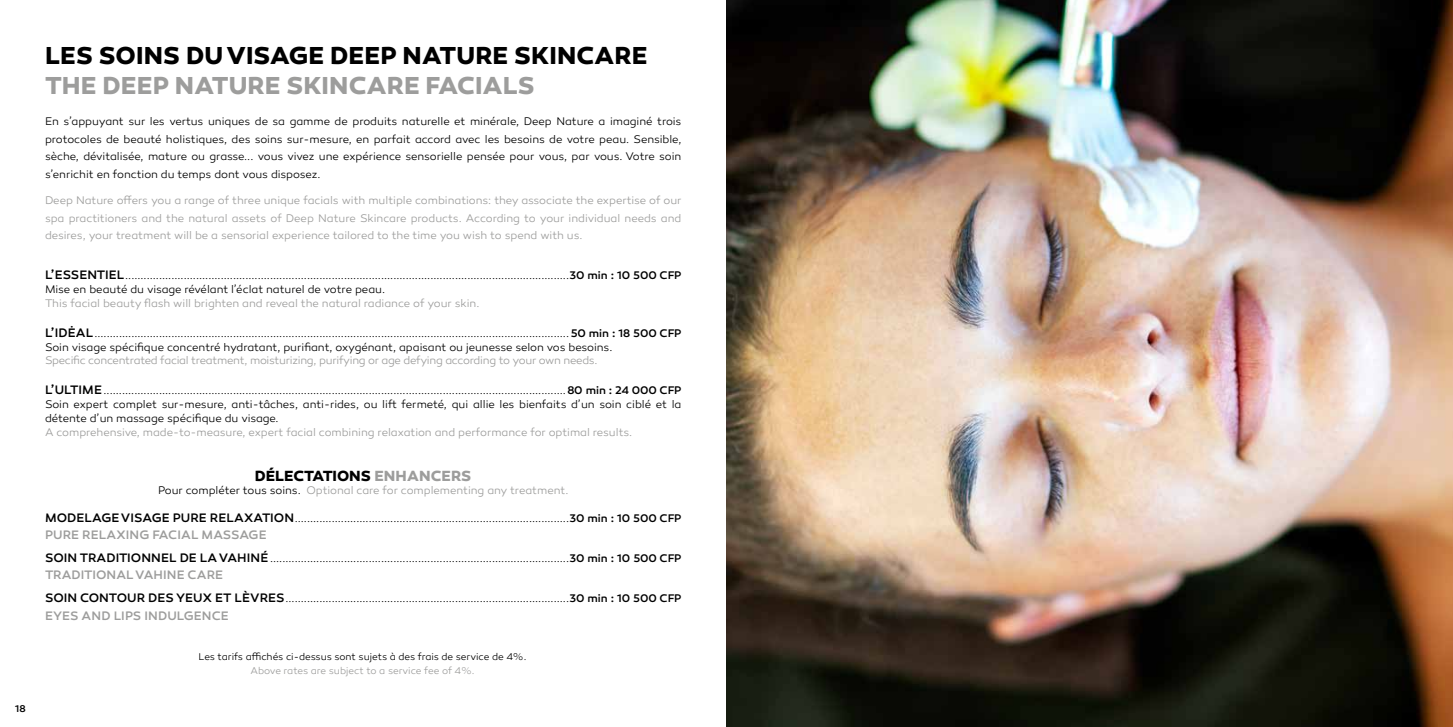
<style>
.page{position:relative;width:1453px;height:727px;background:#fff}
.page>*{position:absolute;margin:0;border:0;box-sizing:border-box;transform-origin:0 0}
.t1{font:700 25px "Canaro";letter-spacing:.005em;color:#000}
.t2{font:700 25px "Canaro";letter-spacing:.01em;color:#9d9d9c}
.t3{font:700 15px "Canaro";letter-spacing:-.005em;color:#000}
.t4{font:500 12.5px "Canaro";letter-spacing:.01em;color:#9d9d9c}
.t5{font:300 11.25px/13.8px "Canaro";letter-spacing:-.005em;color:#000;text-align:justify}
.t6{font:300 11.25px/17.5px "Canaro";letter-spacing:-.005em;color:#9d9d9c;text-align:justify}
.t7{font:300 11.25px "Canaro";letter-spacing:-.025em;color:#9d9d9c}
.t8{font:300 10px "Canaro";letter-spacing:-.005em;color:#000}
.t9{font:300 10px "Canaro";color:#9d9d9c}
.t10{font:500 10px "Canaro";color:#000}
.s1{font-weight:500;font-size:12.5px}
.s2{font-weight:500}
.s3{color:#9d9d9c}
.s4{color:#000}
</style>
<div class="page">
<img style="left:726px;top:0;width:727px;height:726px">
<p class="t10" style="left:15px;top:702px;width:12px">18</p>
<h1 class="t1" style="left:45px;top:40px;width:604px">LES SOINS DU VISAGE DEEP NATURE SKINCARE</h1>
<h1 class="t2" style="left:45px;top:70px;width:491px">THE DEEP NATURE SKINCARE FACIALS</h1>
<p class="t5" style="left:45px;top:113px;width:638px;line-height:17.5px">En s’appuyant sur les vertus uniques de sa gamme de produits naturelle et minérale, Deep Nature a imaginé trois protocoles de beauté holistiques, des soins sur-mesure, en parfait accord avec les besoins de votre peau. Sensible, sèche, dévitalisée, mature ou grasse... vous vivez une expérience sensorielle pensée pour vous, par vous. Votre soin s’enrichit en fonction du temps dont vous disposez.</p>
<p class="t6" style="left:45px;top:192px;width:638px">Deep Nature offers you a range of three unique facials with multiple combinations: they associate the expertise of our spa practitioners and the natural assets of Deep Nature Skincare products. According to your individual needs and desires, your treatment will be a sensorial experience tailored to the time you wish to spend with us.</p>
<p class="t5" style="left:45px;top:268px;width:638px"><span class="s1">L’ESSENTIEL</span>................................................................................................................................................<span class="s2">30 min : 10 500 CFP<br></span>Mise en beauté du visage révélant l’éclat naturel de votre peau.</p>
<p class="t6" style="left:45px;top:294px;width:436px">This facial beauty flash will brighten and reveal the natural radiance of your skin.</p>
<p class="t5" style="left:45px;top:326px;width:638px"><span class="s1">L’IDĖAL</span>..........................................................................................................................................................<span class="s2">50 min : 18 500 CFP<br></span>Soin visage spécifique concentré hydratant, purifiant, oxygénant, apaisant ou jeunesse selon vos besoins.</p>
<p class="t7" style="left:45px;top:354px;width:554px">Specific concentrated facial treatment, moisturizing, purifying or age defying according to your own needs.</p>
<p class="t5" style="left:45px;top:383px;width:638px"><span class="s1">L’ULTIME</span>......................................................................................................................................................<span class="s2">80 min : 24 000 CFP </span>Soin expert complet sur-mesure, anti-tâches, anti-rides, ou lift fermeté, qui allie les bienfaits d’un soin ciblé et la détente d’un massage spécifique du visage.</p>
<p class="t6" style="left:45px;top:423px;width:589px">A comprehensive, made-to-measure, expert facial combining relaxation and performance for optimal results.</p>
<h2 class="t3" style="left:255px;top:466px;width:218px">DÉLECTATIONS <span class="s3">ENHANCERS</span></h2>
<p class="t6" style="left:158px;top:482px;width:412px"><span class="s4">Pour compléter tous soins.</span> Optional care for complementing any treatment.</p>
<p class="t5" style="left:45px;top:511px;width:638px"><span class="s1">MODELAGE VISAGE PURE RELAXATION</span>.........................................................................................<span class="s2">30 min : 10 500 CFP</span></p>
<p class="t4" style="left:45px;top:527px;width:223px">PURE RELAXING FACIAL MASSAGE</p>
<p class="t5" style="left:45px;top:551px;width:638px"><span class="s1">SOIN TRADITIONNEL DE LA VAHINÉ</span>.................................................................................................<span class="s2">30 min : 10 500 CFP</span></p>
<p class="t4" style="left:45px;top:567px;width:180px">TRADITIONAL VAHINE CARE</p>
<p class="t5" style="left:45px;top:591px;width:638px"><span class="s1">SOIN CONTOUR DES YEUX ET LÈVRES</span>............................................................................................<span class="s2">30 min : 10 500 CFP</span></p>
<p class="t4" style="left:45px;top:607px;width:185px">EYES AND LIPS INDULGENCE</p>
<p class="t8" style="left:199px;top:650px;width:329px">Les tarifs affichés ci-dessus sont sujets à des frais de service de 4%.</p>
<p class="t9" style="left:250px;top:664px;width:226px">Above rates are subject to a service fee of 4%.</p>
</div>
